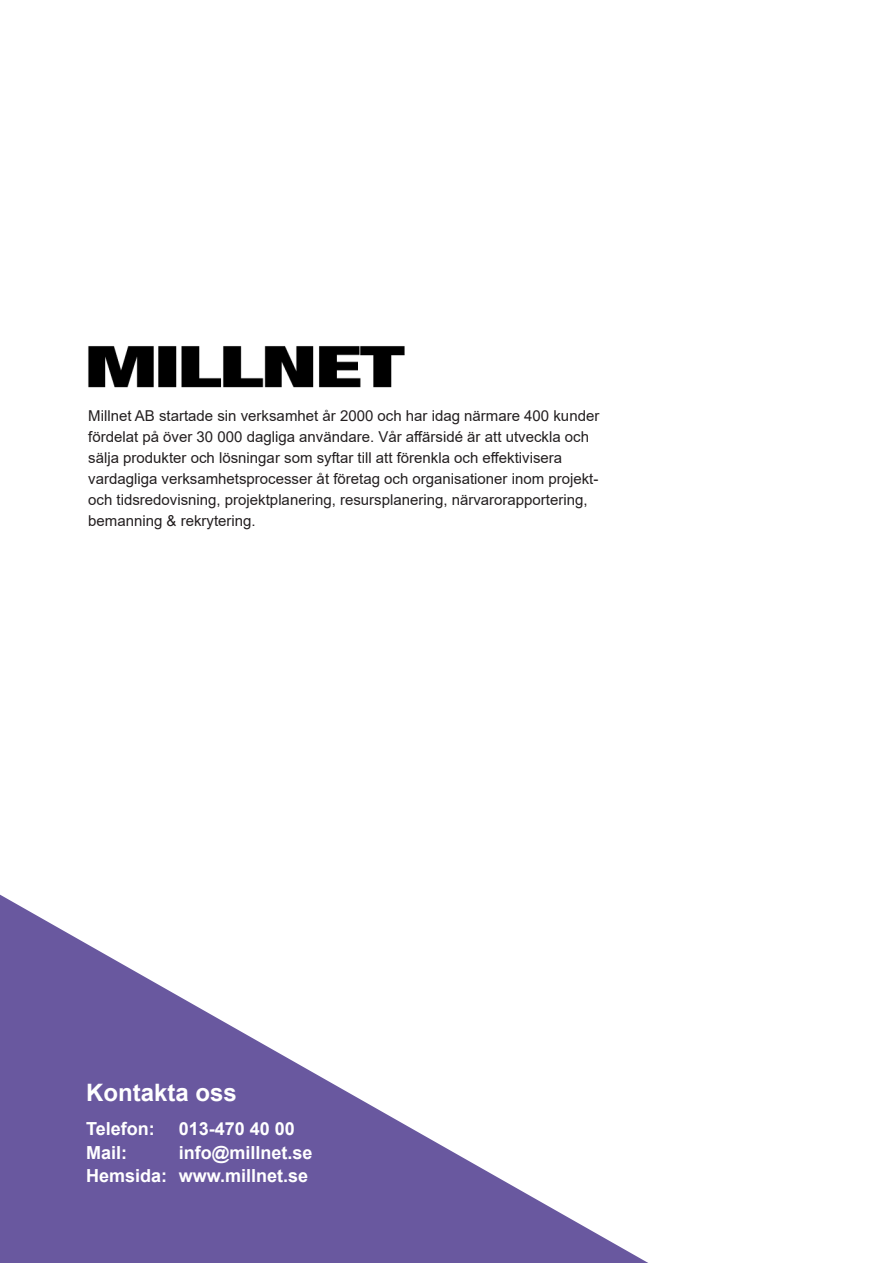
<style>
.page{position:relative;width:893px;height:1263px;background:#fff}
.page>*{position:absolute;margin:0;border:0;box-sizing:border-box;transform-origin:0 0}
.Rubrik{font:700 24px "Arial";color:#fff}
.t1{font:700 18px "Arial";color:#fff}
.Allmänt-text-mindre{font:15px/21px "Arial";color:#231f20}
</style>
<div class="page">
<svg style="left:0;top:895px;width:648px;height:368px;fill:#69589f"></svg>
<img style="left:88px;top:346px;width:317px;height:42px">
<p class="Allmänt-text-mindre" style="left:88px;top:405px;width:513px">Millnet AB startade sin verksamhet år 2000 och har idag närmare 400 kunder fördelat på över 30 000 dagliga användare. Vår affärsidé är att utveckla och sälja produkter och lösningar som syftar till att förenkla och effektivisera</p>
<p class="Allmänt-text-mindre" style="left:88px;top:468px;width:512px">vardagliga verksamhetsprocesser åt företag och organisationer inom projekt&shy;och tidsredovisning, projektplanering, resursplanering, närvarorapportering, bemanning &amp; rekrytering.</p>
<p class="Rubrik" style="left:86px;top:1076px;width:152px">Kontakta oss</p>
<p class="t1" style="left:86px;top:1116px;width:70px">Telefon:</p>
<p class="t1" style="left:86px;top:1139px;width:43px">Mail:</p>
<p class="t1" style="left:86px;top:1163px;width:83px">Hemsida:</p>
<p class="t1" style="left:179px;top:1116px;width:118px">013-470 40 00</p>
<p class="t1" style="left:179px;top:1139px;width:135px">info@millnet.se</p>
<p class="t1" style="left:179px;top:1163px;width:131px">www.millnet.se</p>
</div>
